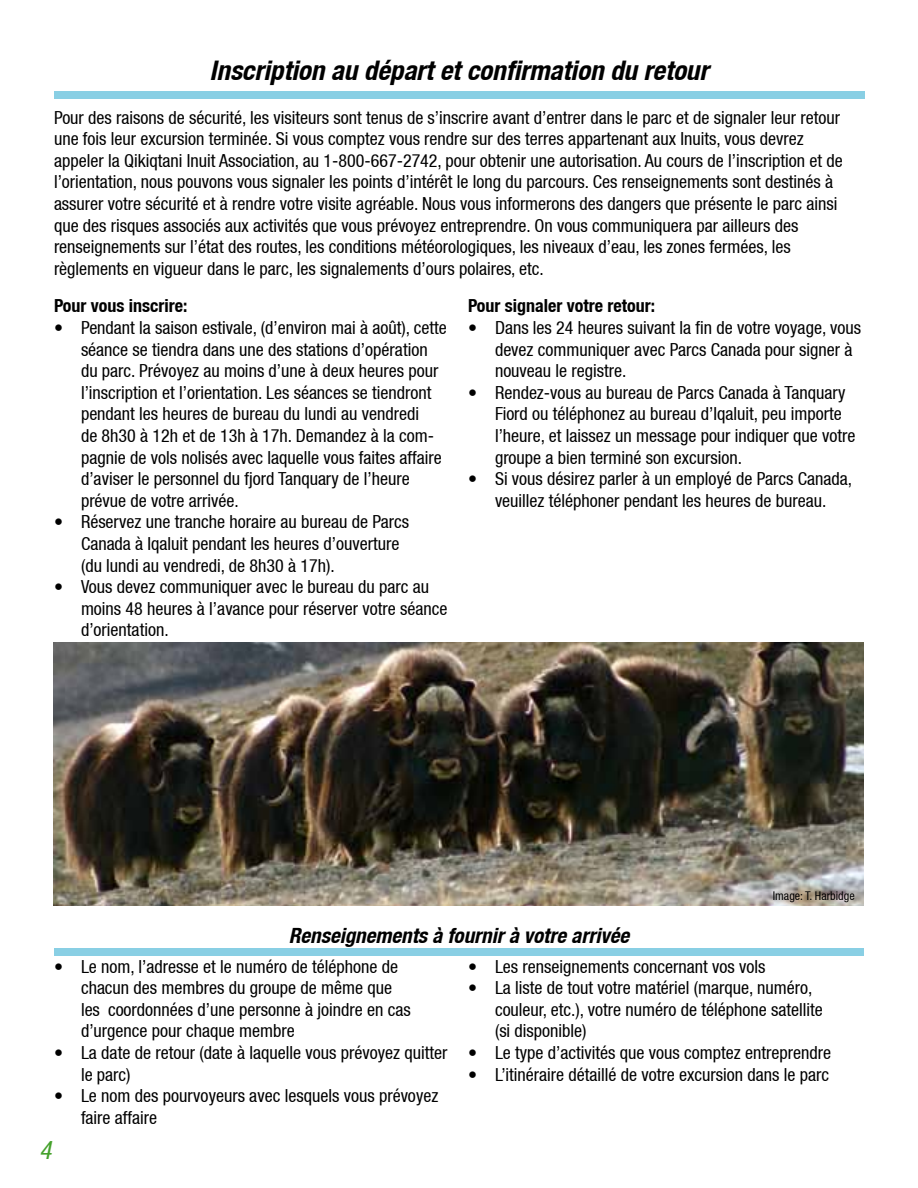
<style>
.page{position:relative;width:918px;height:1188px;background:#fff}
.page>*{position:absolute;margin:0;border:0;box-sizing:border-box;transform-origin:0 0}
.t1{font:italic 700 condensed 27px "Helvetica Neue";color:#000}
.t2{font:italic condensed 25.5px "Helvetica Neue";color:#44a12b}
.t3{font:italic 700 condensed 21px "Helvetica Neue";color:#000}
.t4{font:18px/21.6px "Helvetica Neue Condensed";color:#000}
.t5{font:700 condensed 18px "Helvetica Neue";color:#000}
.t6{font:12px "Helvetica Neue Condensed";color:#000}
</style>
<div class="page">
<div style="left:55px;top:92px;width:810px;height:7px;background:#89cfe4"></div>
<div style="left:54px;top:948px;width:810px;height:8px;background:#89cfe4"></div>
<img style="left:54px;top:642px;width:810px;height:264px">
<h1 class="t1" style="left:210px;top:54px;width:500px">Inscription au départ et confirmation du retour</h1>
<p class="t4" style="left:54px;top:106px;width:790px">Pour des raisons de sécurité, les visiteurs sont tenus de s’inscrire avant d’entrer dans le parc et de signaler leur retour une fois leur excursion terminée. Si vous comptez vous rendre sur des terres appartenant aux Inuits, vous devrez appeler la Qikiqtani Inuit Association, au 1-800-667-2742, pour obtenir une autorisation. Au cours de l’inscription et de l’orientation, nous pouvons vous signaler les points d’intérêt le long du parcours. Ces renseignements sont destinés à assurer votre sécurité et à rendre votre visite agréable. Nous vous informerons des dangers que présente le parc ainsi que des risques associés aux activités que vous prévoyez entreprendre. On vous communiquera par ailleurs des renseignements sur l’état des routes, les conditions météorologiques, les niveaux d’eau, les zones fermées, les règlements en vigueur dans le parc, les signalements d’ours polaires, etc.</p>
<p class="t5" style="left:54px;top:295px;width:135px">Pour vous inscrire:</p>
<p class="t4" style="left:81px;top:317px;width:367px;text-indent:-27px">• Pendant la saison estivale, (d’environ mai à août), cette séance se tiendra dans une des stations d’opération du parc. Prévoyez au moins d’une à deux heures pour l’inscription et l’orientation. Les séances se tiendront pendant les heures de bureau du lundi au vendredi<br>de 8h30 à 12h et de 13h à 17h. Demandez à la com&shy;pagnie de vols nolisés avec laquelle vous faites affaire d’aviser le personnel du fjord Tanquary de l’heure prévue de votre arrivée.</p>
<p class="t4" style="left:81px;top:511px;width:330px;text-indent:-27px">• Réservez une tranche horaire au bureau de Parcs<br>Canada à Iqaluit pendant les heures d’ouverture (du lundi au vendredi, de 8h30 à 17h).</p>
<p class="t4" style="left:81px;top:576px;width:368px;text-indent:-27px">• Vous devez communiquer avec le bureau du parc au moins 48 heures à l’avance pour réserver votre séance d’orientation.</p>
<p class="t5" style="left:468px;top:295px;width:189px">Pour signaler votre retour:</p>
<p class="t4" style="left:495px;top:317px;width:368px;text-indent:-27px">• Dans les 24 heures suivant la fin de votre voyage, vous devez communiquer avec Parcs Canada pour signer à nouveau le registre.</p>
<p class="t4" style="left:495px;top:382px;width:362px;text-indent:-27px">• Rendez-vous au bureau de Parcs Canada à Tanquary Fiord ou téléphonez au bureau d’Iqaluit, peu importe l’heure, et laissez un message pour indiquer que votre groupe a bien terminé son excursion.</p>
<p class="t4" style="left:468px;top:468px;width:386px;text-align:center">• Si vous désirez parler à un employé de Parcs Canada, veuillez téléphoner pendant les heures de bureau.</p>
<p class="t6" style="left:773px;top:889px;width:83px">Image: T. Harbidge</p>
<p class="t3" style="left:289px;top:922px;width:342px">Renseignements à fournir à votre arrivée</p>
<p class="t4" style="left:81px;top:955px;width:331px;text-indent:-27px">• Le nom, l’adresse et le numéro de téléphone de chacun des membres du groupe de même que les coordonnées d’une personne à joindre en cas d’urgence pour chaque membre</p>
<p class="t4" style="left:81px;top:1042px;width:368px;text-indent:-27px">• La date de retour (date à laquelle vous prévoyez quitter le parc)</p>
<p class="t4" style="left:81px;top:1085px;width:359px;text-indent:-27px">• Le nom des pourvoyeurs avec lesquels vous prévoyez faire affaire</p>
<p class="t4" style="left:468px;top:955px;width:299px">• Les renseignements concernant vos vols</p>
<p class="t4" style="left:495px;top:977px;width:329px;text-indent:-27px">• La liste de tout votre matériel (marque, numéro, couleur, etc.), votre numéro de téléphone satellite (si disponible)</p>
<p class="t4" style="left:468px;top:1042px;width:365px">• Le type d’activités que vous comptez entreprendre</p>
<p class="t4" style="left:468px;top:1063px;width:363px">• L’itinéraire détaillé de votre excursion dans le parc</p>
<h2 class="t2" style="left:39px;top:1135px;width:14px">4</h2>
</div>
